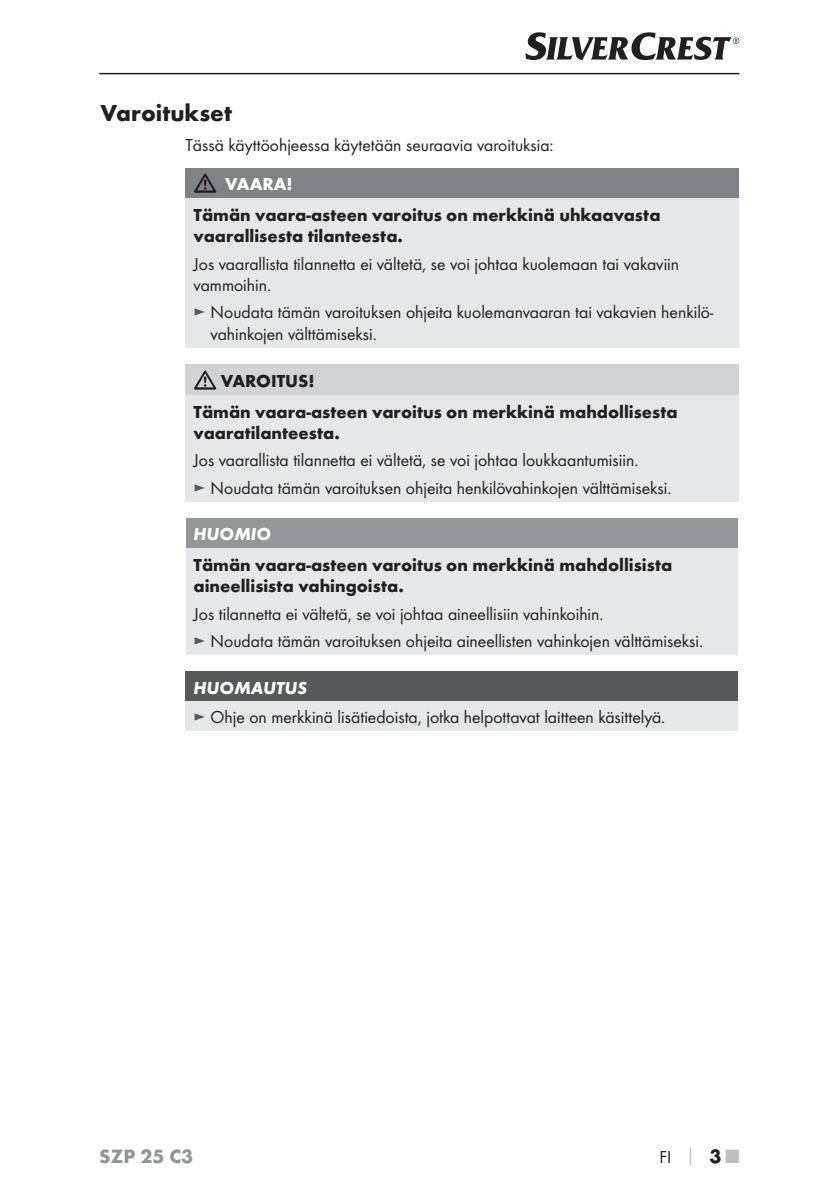
<style>
.page{position:relative;width:840px;height:1191px;background:#fff}
.page>*{position:absolute;margin:0;border:0;box-sizing:border-box;transform-origin:0 0}
.t1{font:700 24px "Futura";color:#231f20}
.t2{font:700 20px "Futura";color:#939598}
.t3{font:18px/21.6px "Futura Boo";color:#231f20}
.t4{font:700 18px/21.6px "Futura";color:#231f20}
.t5{font:italic 700 18px "Futura";color:#fff}
.t6{font:700 18px "Futura";color:#fff}
.s1{color:#58595b}
.s2{font-family:"Futura";font-weight:700;color:#bbbdc0}
.s3{font-family:"Futura";font-weight:700;font-size:20px}
.s4{font-family:"Futura";font-weight:700;font-size:20px;color:#bbbdc0}
</style>
<div class="page">
<hr style="left:99px;top:73px;width:639px;height:1px;background:#231f20">
<svg style="left:525px;top:32px;width:213px;height:28px"></svg>
<div style="left:185px;top:168px;width:553px;height:30px;background:#808285"></div>
<div style="left:185px;top:198px;width:553px;height:150px;background:#e6e7e8"></div>
<svg style="left:194px;top:174px;width:22px;height:19px"></svg>
<div style="left:185px;top:364px;width:553px;height:31px;background:#d1d3d4"></div>
<div style="left:185px;top:395px;width:553px;height:107px;background:#e6e7e8"></div>
<svg style="left:194px;top:370px;width:22px;height:20px"></svg>
<div style="left:185px;top:518px;width:552px;height:30px;background:#939598"></div>
<div style="left:185px;top:548px;width:552px;height:107px;background:#e6e7e8"></div>
<div style="left:185px;top:671px;width:552px;height:30px;background:#58595b"></div>
<div style="left:185px;top:701px;width:552px;height:30px;background:#e6e7e8"></div>
<h1 class="t1" style="left:100px;top:104px;width:133px">Varoitukset</h1>
<p class="t3" style="left:185px;top:135px;width:369px">Tässä käyttöohjeessa käytetään seuraavia varoituksia:</p>
<p class="t6" style="left:225px;top:177px;width:69px">VAARA!</p>
<p class="t4" style="left:193px;top:205px;width:468px">Tämän vaara-asteen varoitus on merkkinä uhkaavasta vaarallisesta tilanteesta.</p>
<p class="t3" style="left:193px;top:254px;width:487px">Jos vaarallista tilannetta ei vältetä, se voi johtaa kuolemaan tai vakaviin vammoihin.</p>
<p class="t3" style="left:210px;top:302px;width:504px;text-indent:-17px"><span class="s1">►</span> Noudata tämän varoituksen ohjeita kuolemanvaaran tai vakavien henkilö&shy;vahinkojen välttämiseksi.</p>
<p class="t4" style="left:193px;top:368px;width:485px;line-height:30.2px;text-indent:27px">VAROITUS!<br>Tämän vaara-asteen varoitus on merkkinä mahdollisesta</p>
<p class="t4" style="left:193px;top:424px;width:148px">vaaratilanteesta.</p>
<p class="t3" style="left:193px;top:448px;width:479px;line-height:27.2px">Jos vaarallista tilannetta ei vältetä, se voi johtaa loukkaantumisiin.<br><span class="s1">►</span> Noudata tämän varoituksen ohjeita henkilövahinkojen välttämiseksi.</p>
<p class="t5" style="left:193px;top:528px;width:79px">HUOMIO</p>
<p class="t4" style="left:193px;top:555px;width:480px">Tämän vaara-asteen varoitus on merkkinä mahdollisista aineellisista vahingoista.</p>
<p class="t3" style="left:193px;top:601px;width:511px;line-height:27.2px">Jos tilannetta ei vältetä, se voi johtaa aineellisiin vahinkoihin.<br><span class="s1">►</span> Noudata tämän varoituksen ohjeita aineellisten vahinkojen välttämiseksi.</p>
<p class="t5" style="left:193px;top:681px;width:115px">HUOMAUTUS</p>
<p class="t3" style="left:193px;top:707px;width:473px"><span class="s1">►</span> Ohje on merkkinä lisätiedoista, jotka helpottavat laitteen käsittelyä.</p>
<p class="t2" style="left:99px;top:1148px;width:95px">SZP 25 C3</p>
<p class="t3" style="left:659px;top:1146px;width:81px">FI <span class="s2">│</span> <span class="s3">3</span><span class="s4">■</span></p>
</div>
